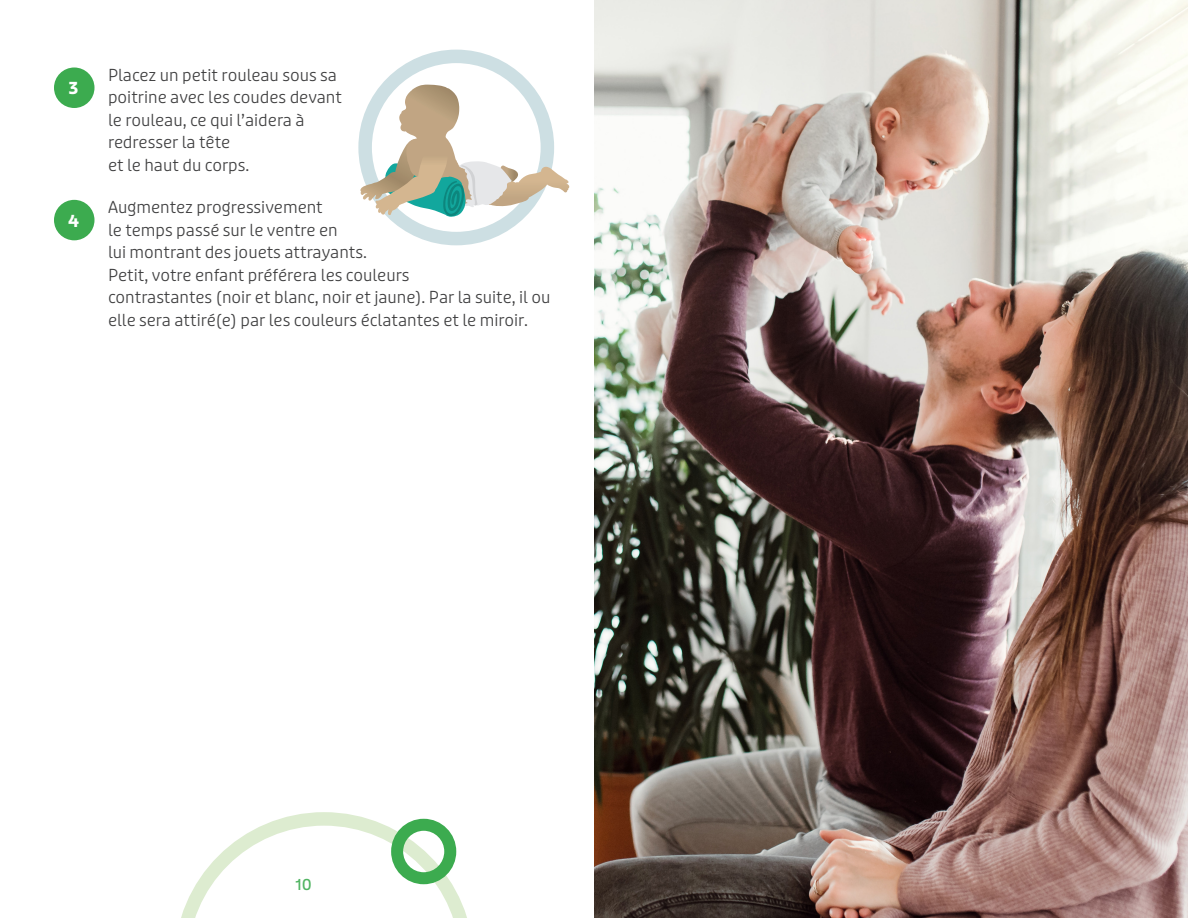
<style>
.page{position:relative;width:1188px;height:918px;background:#fff}
.page>*{position:absolute;margin:0;border:0;box-sizing:border-box;transform-origin:0 0}
.Texte_courant{font:300 16.5px/22.5px "Puffin Display";color:#3e3e3f}
.Texte_courant-2{font:700 16.5px "Puffin Display";color:#fff}
.t1{font:500 15px "Puffin Display";color:#50b461}
</style>
<div class="page">
<svg style="left:365px;top:56px;width:182px;height:183px"></svg>
<div style="left:358px;top:50px;width:196px;height:195px;border:14px solid #cddfe3;border-radius:50%"></div>
<svg style="left:181px;top:812px;width:286px;height:106px"></svg>
<svg style="left:360px;top:85px;width:210px;height:133px"></svg>
<div style="left:54px;top:68px;width:40px;height:40px;background:#3cab4f;border-radius:50%"></div>
<div style="left:54px;top:200px;width:40px;height:40px;background:#3cab4f;border-radius:50%"></div>
<div style="left:391px;top:819px;width:65px;height:65px;border:12px solid #3cab4f;border-radius:50%"></div>
<img style="left:594px;top:0;width:594px;height:918px">
<p class="Texte_courant-2" style="left:69px;top:79px;width:11px">3</p>
<p class="Texte_courant-2" style="left:68px;top:211px;width:12px">4</p>
<p class="Texte_courant" style="left:108px;top:64px;width:236px">Placez un petit rouleau sous sa poitrine avec les coudes devant le rouleau, ce qui l’aidera à redresser la tête<br>et le haut du corps.</p>
<p class="Texte_courant" style="left:108px;top:197px;width:444px">Augmentez progressivement<br>le temps passé sur le ventre en<br>lui montrant des jouets attrayants.<br>Petit, votre enfant préférera les couleurs<br>contrastantes (noir et blanc, noir et jaune). Par la suite, il ou elle sera attiré(e) par les couleurs éclatantes et le miroir.</p>
<p class="t1" style="left:296px;top:876px;width:18px">10</p>
</div>
